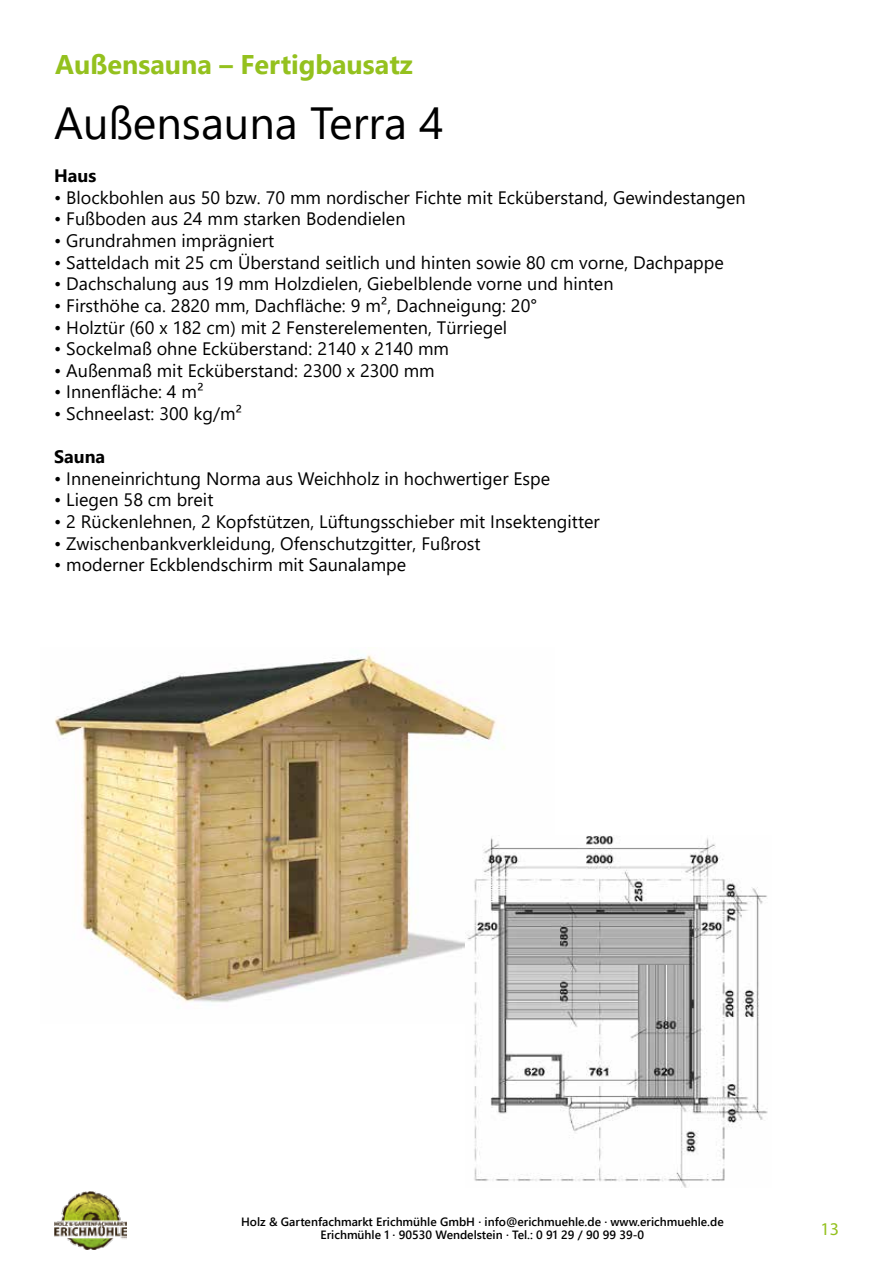
<style>
.page{position:relative;width:893px;height:1263px;background:#fff}
.page>*{position:absolute;margin:0;border:0;box-sizing:border-box;transform-origin:0 0}
.t1{font:45px "Segoe UI";color:#000}
.t2{font:700 27px "Segoe UI";color:#94c11e}
.t3{font:18px "Segoe UI";color:#000}
.t4{font:700 18px "Segoe UI";color:#000}
.t5{font:18px "Myriad Pro";color:#94c11e}
.t6{font:600 12px/13.5px "Segoe UI";color:#000;text-align:center}
</style>
<div class="page">
<svg style="left:54px;top:1191px;width:73px;height:59px"></svg>
<img style="left:55px;top:655px;width:450px;height:347px">
<img style="left:466px;top:836px;width:302px;height:351px">
<h2 class="t2" style="left:55px;top:39px;width:359px">Außensauna – Fertigbausatz</h2>
<h1 class="t1" style="left:54px;top:81px;width:391px">Außensauna Terra 4</h1>
<p class="t4" style="left:54px;top:159px;width:44px">Haus</p>
<p class="t3" style="left:54px;top:180px;width:693px">• Blockbohlen aus 50 bzw. 70 mm nordischer Fichte mit Ecküberstand, Gewindestangen</p>
<p class="t3" style="left:54px;top:202px;width:353px">• Fußboden aus 24 mm starken Bodendielen</p>
<p class="t3" style="left:54px;top:224px;width:222px">• Grundrahmen imprägniert</p>
<p class="t3" style="left:54px;top:245px;width:671px">• Satteldach mit 25 cm Überstand seitlich und hinten sowie 80 cm vorne, Dachpappe</p>
<p class="t3" style="left:54px;top:267px;width:561px">• Dachschalung aus 19 mm Holzdielen, Giebelblende vorne und hinten</p>
<p class="t3" style="left:54px;top:288px;width:485px">• Firsthöhe ca. 2820 mm, Dachfläche: 9 m², Dachneigung: 20°</p>
<p class="t3" style="left:54px;top:310px;width:455px">• Holztür (60 x 182 cm) mit 2 Fensterelementen, Türriegel</p>
<p class="t3" style="left:54px;top:332px;width:397px">• Sockelmaß ohne Ecküberstand: 2140 x 2140 mm</p>
<p class="t3" style="left:54px;top:353px;width:382px">• Außenmaß mit Ecküberstand: 2300 x 2300 mm</p>
<p class="t3" style="left:54px;top:375px;width:151px">• Innenfläche: 4 m²</p>
<p class="t3" style="left:54px;top:396px;width:190px">• Schneelast: 300 kg/m²</p>
<p class="t4" style="left:54px;top:440px;width:53px">Sauna</p>
<p class="t3" style="left:54px;top:461px;width:498px">• Inneneinrichtung Norma aus Weichholz in hochwertiger Espe</p>
<p class="t3" style="left:54px;top:483px;width:161px">• Liegen 58 cm breit</p>
<p class="t3" style="left:54px;top:504px;width:547px">• 2 Rückenlehnen, 2 Kopfstützen, Lüftungsschieber mit Insektengitter</p>
<p class="t3" style="left:54px;top:526px;width:428px">• Zwischenbankverkleidung, Ofenschutzgitter, Fußrost</p>
<p class="t3" style="left:54px;top:548px;width:354px">• moderner Eckblendschirm mit Saunalampe</p>
<p class="t6" style="left:241px;top:1214px;width:484px">Holz &amp; Gartenfachmarkt Erichmühle GmbH · info@erichmuehle.de · www.erichmuehle.de<br>Erichmühle 1 · 90530 Wendelstein · Tel.: 0 91 29 / 90 99 39-0</p>
<p class="t5" style="left:820px;top:1218px;width:20px">13</p>
</div>
